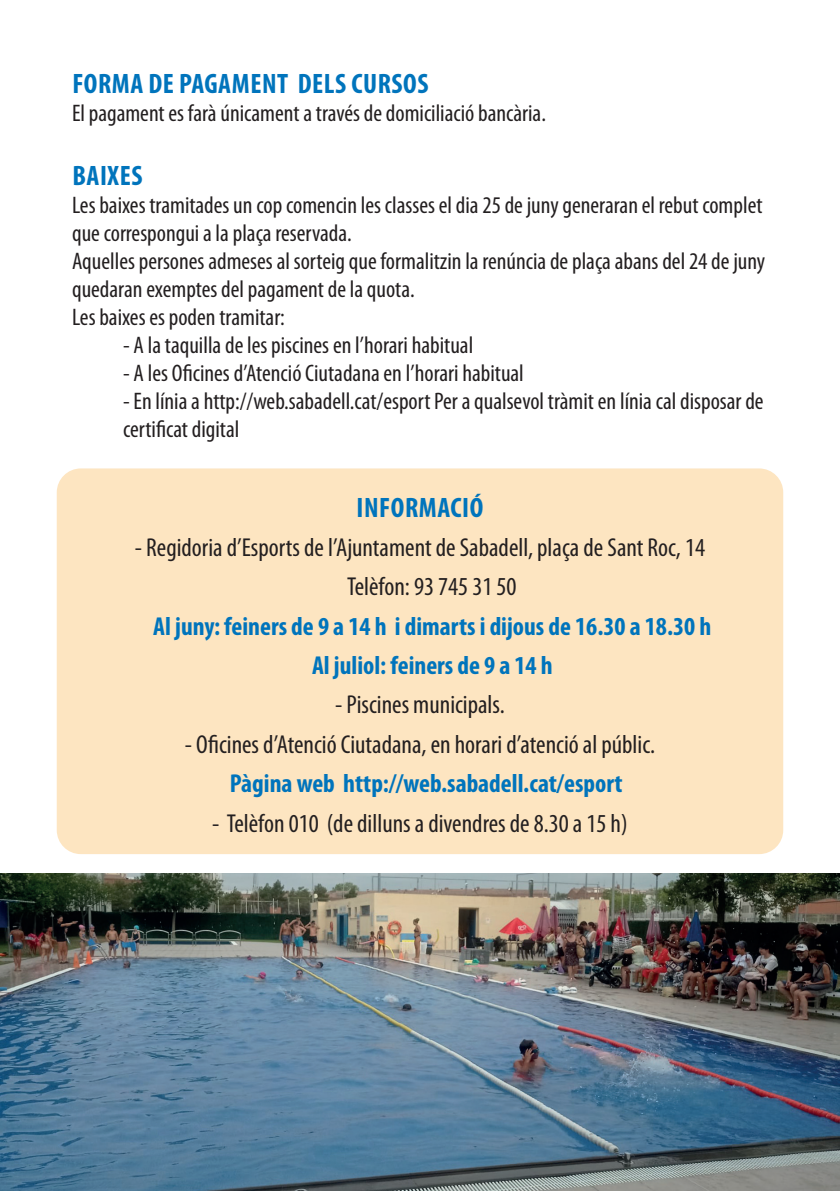
<style>
.page{position:relative;width:840px;height:1191px;background:#fff}
.page>*{position:absolute;margin:0;border:0;box-sizing:border-box;transform-origin:0 0}
.t1{font:700 condensed 28.2px "Myriad Pro";letter-spacing:.02em;color:#0074bc}
.t2{font:condensed 26px/39.4px "Myriad Pro";color:#231f20}
.t3{font:700 condensed 26px/39.4px "Myriad Pro";color:#0074bc;text-align:center}
.t4{font:condensed 24px/28px "Myriad Pro";color:#231f20}
</style>
<div class="page">
<div style="left:57px;top:468px;width:725px;height:386px;background:#fde5c1;border-radius:24px"></div>
<img style="left:0;top:873px;width:839px;height:318px">
<p class="t1" style="left:72px;top:66px;width:357px">FORMA DE PAGAMENT DELS CURSOS</p>
<p class="t4" style="left:72px;top:99px;width:475px">El pagament es farà únicament a través de domiciliació bancària.</p>
<p class="t1" style="left:72px;top:157px;width:72px">BAIXES</p>
<p class="t4" style="left:72px;top:190px;width:694px">Les baixes tramitades un cop comencin les classes el dia 25 de juny generaran el rebut complet que correspongui a la plaça reservada.<br>Aquelles persones admeses al sorteig que formalitzin la renúncia de plaça abans del 24 de juny quedaran exemptes del pagament de la quota.<br>Les baixes es poden tramitar:</p>
<p class="t4" style="left:123px;top:330px;width:351px">- A la taquilla de les piscines en l’horari habitual</p>
<p class="t4" style="left:123px;top:358px;width:402px">- A les Oficines d’Atenció Ciutadana en l’horari habitual</p>
<p class="t4" style="left:123px;top:386px;width:641px">- En línia a http://web.sabadell.cat/esport Per a qualsevol tràmit en línia cal disposar de certificat digital</p>
<p class="t1" style="left:356px;top:489px;width:128px">INFORMACIÓ</p>
<p class="t2" style="left:347px;top:527px;width:359px;text-indent:-212px">- Regidoria d’Esports de l’Ajuntament de Sabadell, plaça de Sant Roc, 14<br>Telèfon: 93 745 31 50</p>
<p class="t3" style="left:153px;top:606px;width:559px">Al juny: feiners de 9 a 14 h i dimarts i dijous de 16.30 a 18.30 h<br>Al juliol: feiners de 9 a 14 h</p>
<p class="t2" style="left:335px;top:685px;width:171px">- Piscines municipals.</p>
<p class="t2" style="left:185px;top:724px;width:471px">- Oficines d’Atenció Ciutadana, en horari d’atenció al públic.</p>
<p class="t3" style="left:230px;top:763px;width:394px">Pàgina web http://web.sabadell.cat/esport</p>
<p class="t2" style="left:212px;top:803px;width:417px">- Telèfon 010 (de dilluns a divendres de 8.30 a 15 h)</p>
</div>
